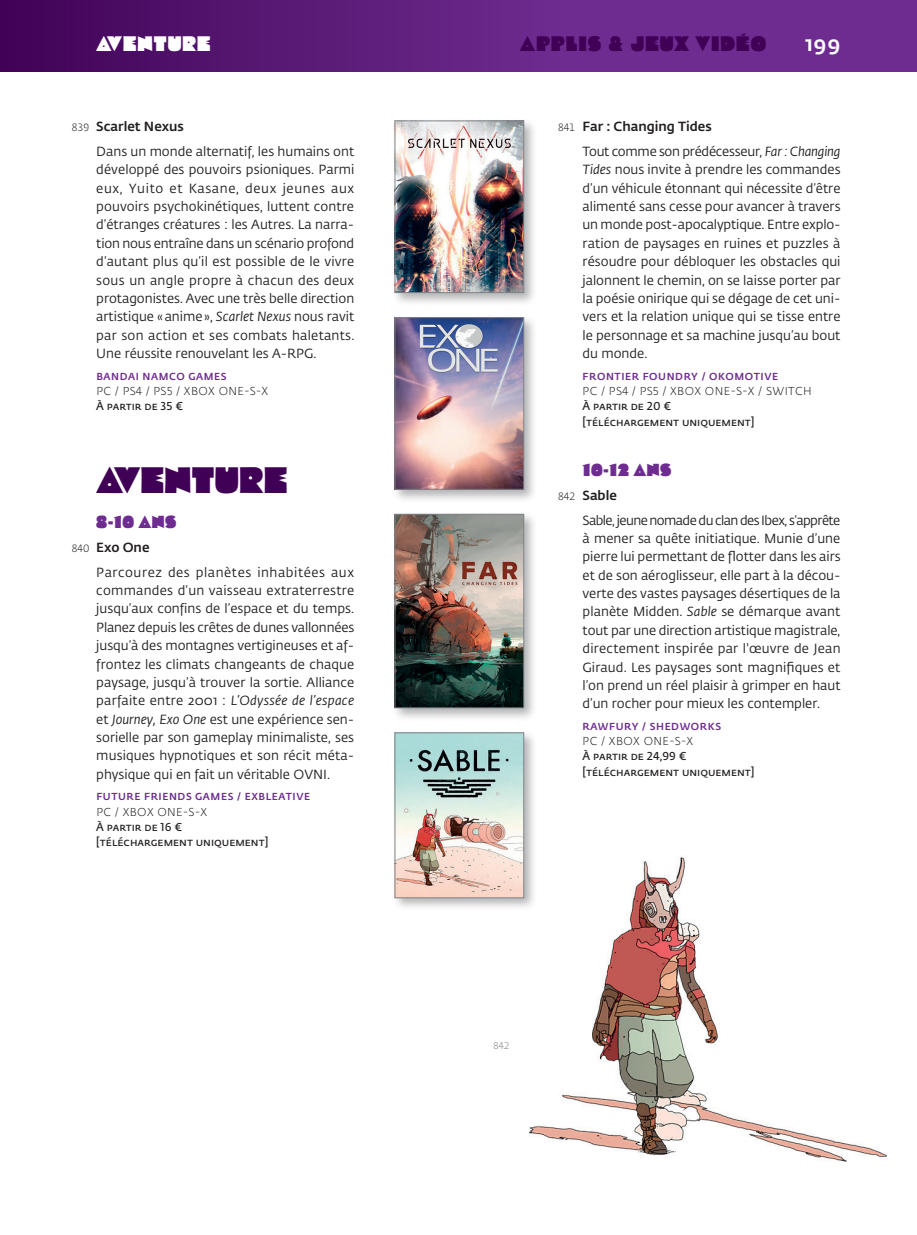
<style>
.page{position:relative;width:917px;height:1235px;background:#fff}
.page>*{position:absolute;margin:0;border:0;box-sizing:border-box;transform-origin:0 0}
.t1{font:36.75px "Cooter Deuce";letter-spacing:.015em;color:#400055}
.t2{font:21px "Cooter Deuce";letter-spacing:.05em;color:#400055}
.t3{font:21px "Cooter Deuce";letter-spacing:.05em;color:#fff}
.t4{font:500 21px "Fedra Sans Pro";color:#fff}
.t5{font:17.5px "Cooter Deuce";letter-spacing:.04em;color:#6e2c91}
.t6{font:13.12px/18.4px "Fedra Sans Pro";color:#231f20;text-align:justify}
.t7{font:13.12px/24.5px "Fedra Sans Pro";letter-spacing:-.02em;color:#231f20}
.t8{font:13.12px/24.5px "Fedra Sans Pro";letter-spacing:-.04em;color:#231f20}
.t9{font:13.12px/24.5px "Fedra Sans Pro";letter-spacing:.045em;color:#231f20}
.t10{font:600 11.38px/15.2px "Fedra Sans Pro";color:#231f20}
.t11{font:300 11.38px "Fedra Sans Pro";letter-spacing:.035em;color:#231f20}
.t12{font:500 10.15px "Fedra Sans Pro";letter-spacing:.06em;color:#6e2c91}
.t13{font:300 9.62px "Fedra Sans Pro";color:#808285}
.s1{font-weight:300;font-size:10.5px}
.s2{font-weight:500}
.s3{font-style:italic}
</style>
<div class="page">
<div style="left:558px;top:0;width:359px;height:71px;background:#6e2c91"></div>
<div style="left:0;top:0;width:558px;height:71px;background:linear-gradient(to right,#400356,#6e2d8f)"></div>
<div style="left:391px;top:117px;width:147px;height:189px;background:#808285;opacity:.6"></div>
<img style="left:397px;top:123px;width:125px;height:168px">
<div style="left:395px;top:121px;width:129px;height:172px;border:1px solid #808285"></div>
<div style="left:391px;top:314px;width:147px;height:189px;background:#808285;opacity:.6"></div>
<img style="left:397px;top:319px;width:125px;height:168px">
<div style="left:395px;top:317px;width:129px;height:172px;border:1px solid #808285"></div>
<div style="left:391px;top:511px;width:147px;height:210px;background:#808285;opacity:.6"></div>
<img style="left:397px;top:516px;width:125px;height:190px">
<div style="left:395px;top:514px;width:129px;height:194px;border:1px solid #808285"></div>
<div style="left:391px;top:729px;width:147px;height:182px;background:#808285;opacity:.6"></div>
<img style="left:397px;top:734px;width:125px;height:161px">
<div style="left:395px;top:732px;width:129px;height:165px;border:1px solid #808285"></div>
<img style="left:518px;top:855px;width:369px;height:307px">
<h2 class="t3" style="left:96px;top:32px;width:116px">AVENTURE</h2>
<h2 class="t2" style="left:520px;top:32px;width:248px">APPLIS &amp; JEUX VIDÉO</h2>
<h2 class="t4" style="left:805px;top:27px;width:37px">199</h2>
<p class="t6" style="left:96px;top:114px;width:259px;line-height:24.5px;text-indent:-25px"><span class="s1">839</span> <span class="s2">Scarlet Nexus<br></span>Dans un monde alternatif, les humains ont</p>
<p class="t6" style="left:96px;top:160px;width:260px">développé des pouvoirs psioniques. Parmi eux, Yuito et Kasane, deux jeunes aux pouvoirs psychokinétiques, luttent contre d’étranges créatures : les Autres. La narra&shy;tion nous entraîne dans un scénario profond d’autant plus qu’il est possible de le vivre sous un angle propre à chacun des deux protagonistes. Avec une très belle direction artistique «anime», <span class="s3">Scarlet Nexus</span> nous ravit par son action et ses combats haletants.<br>Une réussite renouvelant les A- RPG.</p>
<p class="t12" style="left:96px;top:368px;width:132px">BANDAI NAMCO GAMES</p>
<p class="t11" style="left:96px;top:383px;width:173px">PC / PS4 / PS5 / XBOX ONE-S-X</p>
<p class="t10" style="left:96px;top:398px;width:88px">À partir de 35 €</p>
<h1 class="t1" style="left:96px;top:459px;width:193px">AVENTURE</h1>
<h3 class="t5" style="left:96px;top:512px;width:82px">8-10 ANS</h3>
<p class="t9" style="left:96px;top:535px;width:259px;text-indent:-25px"><span class="s1">840</span> <span class="s2">Exo One<br></span>Parcourez des planètes inhabitées aux</p>
<p class="t6" style="left:96px;top:580px;width:260px">commandes d’un vaisseau extraterrestre jusqu’aux confins de l’espace et du temps.<br>Planez depuis les crêtes de dunes vallonnées jusqu’à des montagnes vertigineuses et af&shy;frontez les climats changeants de chaque paysage, jusqu’à trouver la sortie. Alliance parfaite entre 2001 : <span class="s3">L’Odyssée de l’espace </span>et <span class="s3">Journey, Exo One</span> est une expérience sen&shy;sorielle par son gameplay minimaliste, ses musiques hypnotiques et son récit méta&shy;physique qui en fait un véritable OVNI.</p>
<p class="t12" style="left:96px;top:789px;width:215px">FUTURE FRIENDS GAMES / EXBLEATIVE</p>
<p class="t11" style="left:96px;top:804px;width:112px">PC / XBOX ONE-S-X</p>
<p class="t10" style="left:96px;top:818px;width:174px">À partir de 16 € [téléchargement uniquement]</p>
<p class="t7" style="left:582px;top:114px;width:259px;text-indent:-25px"><span class="s1">841</span> <span class="s2">Far : Changing Tides<br></span>Tout comme son prédécesseur, <span class="s3">Far : Changing</span></p>
<p class="t6" style="left:582px;top:160px;width:260px"><span class="s3">Tides</span> nous invite à prendre les commandes d’un véhicule étonnant qui nécessite d’être alimenté sans cesse pour avancer à travers un monde post-apocalyptique. Entre explo&shy;ration de paysages en ruines et puzzles à résoudre pour débloquer les obstacles qui jalonnent le chemin, on se laisse porter par la poésie onirique qui se dégage de cet uni&shy;vers et la relation unique qui se tisse entre le personnage et sa machine jusqu’au bout du monde.</p>
<p class="t12" style="left:582px;top:368px;width:197px">FRONTIER FOUNDRY / OKOMOTIVE</p>
<p class="t11" style="left:582px;top:383px;width:231px">PC / PS4 / PS5 / XBOX ONE-S-X / SWITCH</p>
<p class="t10" style="left:582px;top:398px;width:174px">À partir de 20 € [téléchargement uniquement]</p>
<h3 class="t5" style="left:582px;top:460px;width:90px">10-12 ANS</h3>
<p class="t8" style="left:582px;top:482px;width:259px;text-indent:-25px"><span class="s1">842</span> <span class="s2">Sable<br></span>Sable, jeune nomade du clan des Ibex, s’apprête</p>
<p class="t6" style="left:582px;top:528px;width:260px">à mener sa quête initiatique. Munie d’une pierre lui permettant de flotter dans les airs et de son aéroglisseur, elle part à la décou&shy;verte des vastes paysages désertiques de la planète Midden. <span class="s3">Sable</span> se démarque avant tout par une direction artistique magistrale, directement inspirée par l'œuvre de Jean Giraud. Les paysages sont magnifiques et l’on prend un réel plaisir à grimper en haut d’un rocher pour mieux les contempler.</p>
<p class="t12" style="left:582px;top:718px;width:140px">RAWFURY / SHEDWORKS</p>
<p class="t11" style="left:582px;top:733px;width:112px">PC / XBOX ONE-S-X</p>
<p class="t10" style="left:582px;top:748px;width:174px">À partir de 24,99 € [téléchargement uniquement]</p>
<p class="t13" style="left:493px;top:1039px;width:18px">842</p>
</div>
